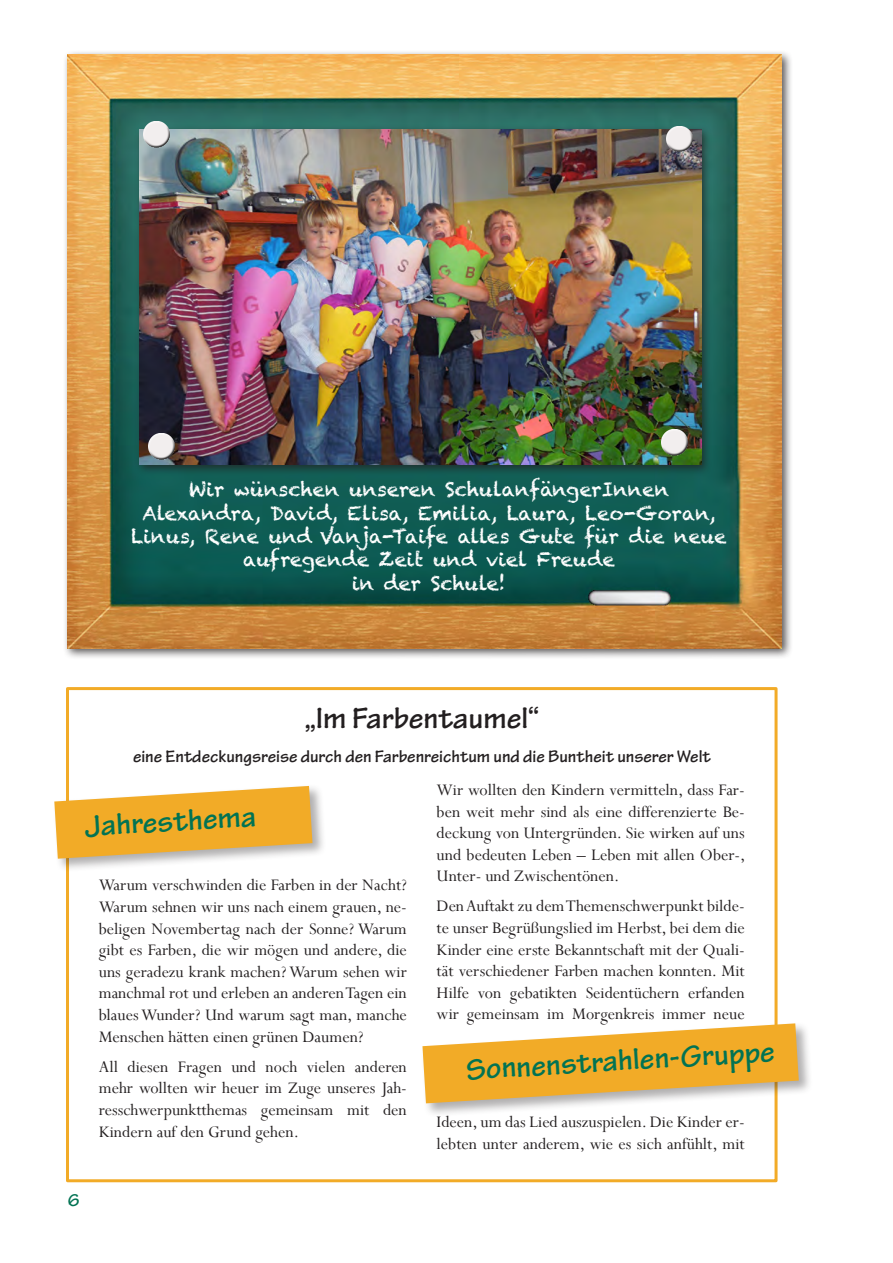
<style>
.page{position:relative;width:893px;height:1263px;background:#fff}
.page>*{position:absolute;margin:0;border:0;box-sizing:border-box;transform-origin:0 0}
.t1{font:700 31.5px "Tekton Pro";color:#027353}
.t2{font:700 31.5px "Tekton Pro";color:#231f20}
.t3{font:19.5px/23.4px "Chalkduster";color:#fff;text-align:center}
.t4{font:18px/21.6px "Perpetua";color:#231f20;text-align:justify}
.t5{font:700 18px "Tekton Pro";color:#231f20}
.t6{font:700 18px "Tekton Pro";color:#027353}
</style>
<div class="page">
<div style="left:63px;top:49px;width:730px;height:611px;background:#231f20;opacity:.75"></div>
<img style="left:68px;top:54px;width:714px;height:595px">
<div style="left:134px;top:125px;width:578px;height:351px;background:#231f20;opacity:.75"></div>
<img style="left:140px;top:130px;width:561px;height:335px">
<div style="left:66px;top:687px;width:711px;height:495px;border:3px solid #f2ab27"></div>
<div style="left:52px;top:784px;width:274px;height:88px;background:#231f20;opacity:.36"></div>
<svg style="left:54px;top:786px;width:258px;height:73px;background:#efb851"></svg>
<div style="left:420px;top:1021px;width:392px;height:96px;background:#231f20;opacity:.36"></div>
<svg style="left:422px;top:1023px;width:377px;height:80px"></svg>
<img style="left:144px;top:122px;width:25px;height:25px">
<img style="left:667px;top:126px;width:25px;height:26px">
<img style="left:148px;top:433px;width:26px;height:26px">
<img style="left:662px;top:429px;width:25px;height:26px">
<p class="t3" style="left:131px;top:478px;width:597px">Wir wünschen unseren SchulanfängerInnen Alexandra, David, Elisa, Emilia, Laura, Leo-Goran, Linus, Rene und Vanja-Taife alles Gute für die neue aufregende Zeit und viel Freude<br>in der Schule!</p>
<h1 class="t2" style="left:305px;top:699px;width:236px">„Im Farbentaumel“</h1>
<p class="t5" style="left:133px;top:746px;width:580px">eine Entdeckungsreise durch den Farbenreichtum und die Buntheit unserer Welt</p>
<h1 class="t1" style="left:84px;top:807px;width:173px;rotate:-3deg">Jahresthema</h1>
<p class="t4" style="left:99px;top:874px;width:310px">Warum verschwinden die Farben in der Nacht?<br>Warum sehnen wir uns nach einem grauen, ne&shy;beligen Novembertag nach der Sonne? Warum gibt es Farben, die wir mögen und andere, die uns geradezu krank machen? Warum sehen wir manchmal rot und erleben an anderen Tagen ein blaues Wunder? Und warum sagt man, manche Menschen hätten einen grünen Daumen?</p>
<p class="t4" style="left:99px;top:1055px;width:310px">All diesen Fragen und noch vielen anderen mehr wollten wir heuer im Zuge unseres Jah&shy;resschwerpunktthemas gemeinsam mit den Kindern auf den Grund gehen.</p>
<p class="t6" style="left:68px;top:1190px;width:13px">6</p>
<p class="t4" style="left:437px;top:779px;width:310px">Wir wollten den Kindern vermitteln, dass Far&shy;ben weit mehr sind als eine differenzierte Be&shy;deckung von Untergründen. Sie wirken auf uns und bedeuten Leben – Leben mit allen Ober-, Unter- und Zwischentönen.</p>
<p class="t4" style="left:437px;top:895px;width:310px">Den Auftakt zu dem Themenschwerpunkt bilde&shy;te unser Begrüßungslied im Herbst, bei dem die Kinder eine erste Bekanntschaft mit der Quali&shy;tät verschiedener Farben machen konnten. Mit Hilfe von gebatikten Seidentüchern erfanden wir gemeinsam im Morgenkreis immer neue</p>
<h1 class="t1" style="left:465px;top:1050px;width:310px;rotate:-3deg">Sonnenstrahlen-Gruppe</h1>
<p class="t4" style="left:437px;top:1111px;width:310px">Ideen, um das Lied auszuspielen. Die Kinder er&shy;lebten unter anderem, wie es sich anfühlt, mit</p>
</div>
